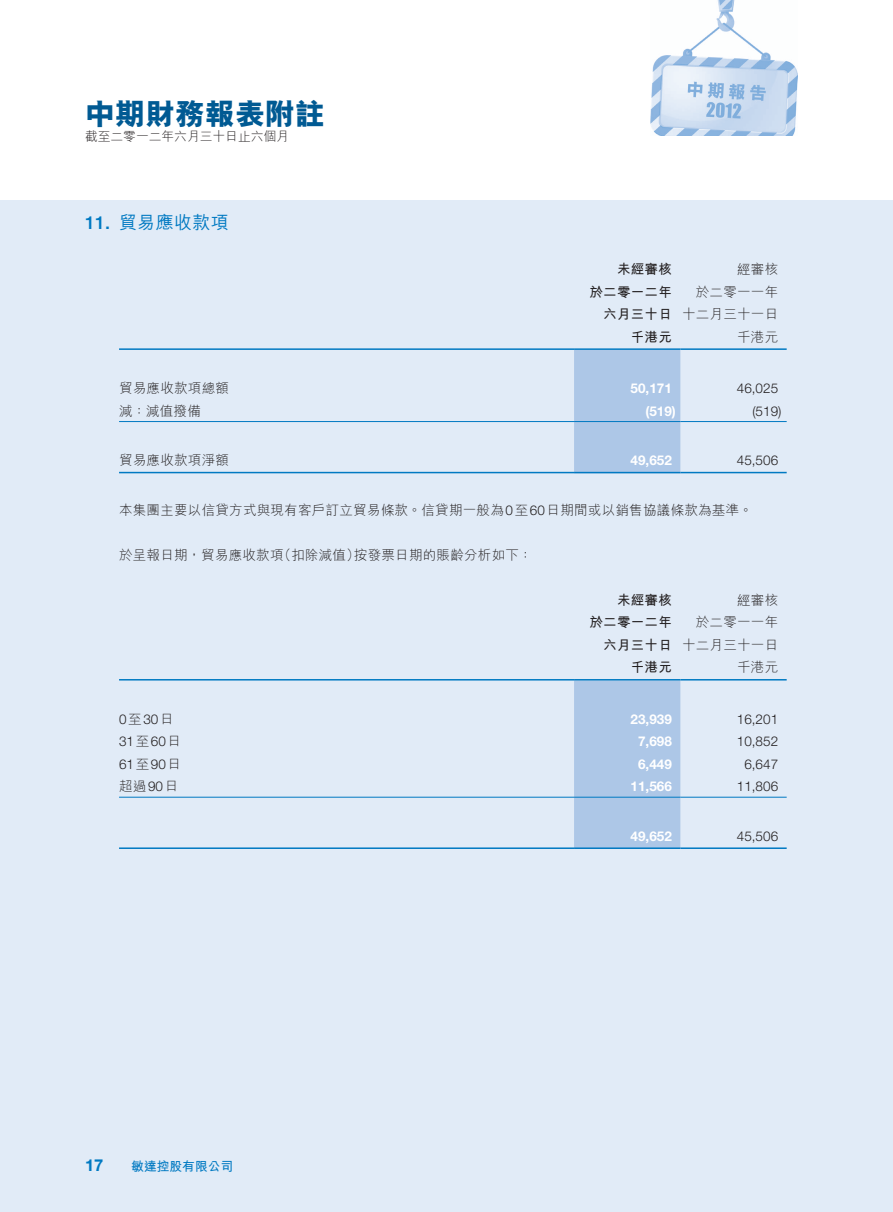
<style>
.page{position:relative;width:893px;height:1212px;background:#fff}
.page>*{position:absolute;margin:0;border:0;box-sizing:border-box;transform-origin:0 0}
.t1{font:800 30px "M Hei HK";color:#005a93}
.t2{font:500 18px "M Hei HK";letter-spacing:.02em;color:#0079c2}
.t3{font:500 18px "Helvetica Neue LT Std";color:#0079c2}
.t4{font:700 16.5px "Helvetica Neue LT Std";color:#0079c2}
.t5{font:300 13.5px "M Hei HK";letter-spacing:.02em;color:#231f20}
.t6{font:300 13.5px "Helvetica Neue LT Std";color:#231f20}
.t7{font:700 13.5px "Helvetica Neue LT Std";color:#fff}
.t8{font:700 13.5px "M Hei HK";letter-spacing:.02em;color:#231f20}
.t9{font:300 12.75px "M Hei HK";color:#231f20}
.t10{font:700 12.75px "M Hei HK";color:#0079c2}
.s1{font-family:"Helvetica Neue LT Std"}
.s2{font-family:"M Hei HK"}
</style>
<div class="page">
<div style="left:0;top:200px;width:893px;height:1012px;background:#e1ebf7"></div>
<img style="left:651px;top:0;width:147px;height:136px">
<div style="left:574px;top:350px;width:106px;height:122px;background:#adc7e7"></div>
<hr style="left:119px;top:348px;width:455px;height:2px;background:#0079c2">
<hr style="left:574px;top:348px;width:106px;height:2px;background:#0079c2">
<hr style="left:680px;top:348px;width:107px;height:2px;background:#0079c2">
<hr style="left:119px;top:421px;width:455px;height:1px;background:#0079c2">
<hr style="left:574px;top:421px;width:106px;height:1px;background:#0079c2">
<hr style="left:680px;top:421px;width:107px;height:1px;background:#0079c2">
<hr style="left:119px;top:472px;width:455px;height:1px;background:#0079c2">
<hr style="left:574px;top:472px;width:106px;height:1px;background:#0079c2">
<hr style="left:680px;top:472px;width:107px;height:1px;background:#0079c2">
<div style="left:574px;top:680px;width:106px;height:167px;background:#adc7e7"></div>
<hr style="left:119px;top:679px;width:455px;height:1px;background:#0079c2">
<hr style="left:574px;top:679px;width:106px;height:1px;background:#0079c2">
<hr style="left:680px;top:679px;width:107px;height:1px;background:#0079c2">
<hr style="left:119px;top:797px;width:455px;height:1px;background:#0079c2">
<hr style="left:574px;top:797px;width:106px;height:1px;background:#0079c2">
<hr style="left:680px;top:797px;width:107px;height:1px;background:#0079c2">
<hr style="left:119px;top:847px;width:455px;height:2px;background:#0079c2">
<hr style="left:574px;top:847px;width:106px;height:2px;background:#0079c2">
<hr style="left:680px;top:847px;width:107px;height:2px;background:#0079c2">
<h1 class="t1" style="left:85px;top:98px;width:241px">中期財務報表附註</h1>
<p class="t9" style="left:85px;top:129px;width:205px">截至二零一二年六月三十日止六個月</p>
<h2 class="t3" style="left:85px;top:212px;width:27px">11.</h2>
<h2 class="t2" style="left:119px;top:209px;width:111px">貿易應收款項</h2>
<p class="t8" style="left:617px;top:259px;width:56px">未經審核</p>
<p class="t5" style="left:737px;top:262px;width:43px">經審核</p>
<p class="t8" style="left:589px;top:282px;width:84px">於二零一二年</p>
<p class="t5" style="left:696px;top:285px;width:84px">於二零一一年</p>
<p class="t8" style="left:603px;top:304px;width:70px">六月三十日</p>
<p class="t5" style="left:682px;top:307px;width:98px">十二月三十一日</p>
<p class="t8" style="left:631px;top:327px;width:43px">千港元</p>
<p class="t5" style="left:737px;top:330px;width:43px">千港元</p>
<p class="t5" style="left:119px;top:381px;width:111px">貿易應收款項總額</p>
<p class="t5" style="left:119px;top:404px;width:83px">減：減值撥備</p>
<p class="t7" style="left:631px;top:380px;width:43px">50,171</p>
<p class="t7" style="left:645px;top:402px;width:32px">)519(</p>
<p class="t6" style="left:737px;top:380px;width:43px">46,025</p>
<p class="t6" style="left:752px;top:403px;width:31px">)519(</p>
<p class="t5" style="left:119px;top:453px;width:111px">貿易應收款項淨額</p>
<p class="t5" style="left:119px;top:503px;width:635px">本集團主要以信貸方式與現有客戶訂立貿易條款。信貸期一般為<span class="s1">0</span>至<span class="s1">60</span>日期間或以銷售協議條款為基準。</p>
<p class="t5" style="left:354px;top:548px;width:180px">按發票日期的賬齡分析如下：</p>
<p class="t7" style="left:631px;top:452px;width:43px">49,652</p>
<p class="t6" style="left:737px;top:452px;width:43px">45,506</p>
<p class="t5" style="left:278px;top:548px;width:83px">（扣除減值）</p>
<p class="t5" style="left:119px;top:548px;width:166px">於呈報日期，貿易應收款項</p>
<p class="t8" style="left:617px;top:590px;width:56px">未經審核</p>
<p class="t5" style="left:737px;top:593px;width:43px">經審核</p>
<p class="t8" style="left:589px;top:613px;width:84px">於二零一二年</p>
<p class="t5" style="left:696px;top:615px;width:84px">於二零一一年</p>
<p class="t8" style="left:603px;top:635px;width:70px">六月三十日</p>
<p class="t5" style="left:682px;top:638px;width:98px">十二月三十一日</p>
<p class="t8" style="left:631px;top:658px;width:43px">千港元</p>
<p class="t5" style="left:737px;top:660px;width:43px">千港元</p>
<p class="t6" style="left:119px;top:711px;width:56px">0<span class="s2">至</span>30<span class="s2">日</span></p>
<p class="t7" style="left:631px;top:711px;width:43px">23,939</p>
<p class="t6" style="left:737px;top:711px;width:43px">16,201</p>
<p class="t6" style="left:119px;top:733px;width:64px">31<span class="s2">至</span>60<span class="s2">日</span></p>
<p class="t7" style="left:638px;top:733px;width:35px">7,698</p>
<p class="t6" style="left:737px;top:733px;width:43px">10,852</p>
<p class="t6" style="left:119px;top:756px;width:64px">61<span class="s2">至</span>90<span class="s2">日</span></p>
<p class="t7" style="left:638px;top:756px;width:35px">6,449</p>
<p class="t6" style="left:744px;top:756px;width:35px">6,647</p>
<p class="t5" style="left:119px;top:779px;width:61px">超過<span class="s1">90</span>日</p>
<p class="t7" style="left:631px;top:778px;width:43px">11,566</p>
<p class="t6" style="left:737px;top:778px;width:43px">11,806</p>
<p class="t7" style="left:631px;top:828px;width:43px">49,652</p>
<p class="t6" style="left:737px;top:828px;width:43px">45,506</p>
<p class="t4" style="left:85px;top:1154px;width:20px">17</p>
<p class="t10" style="left:131px;top:1157px;width:103px">敏達控股有限公司</p>
</div>
